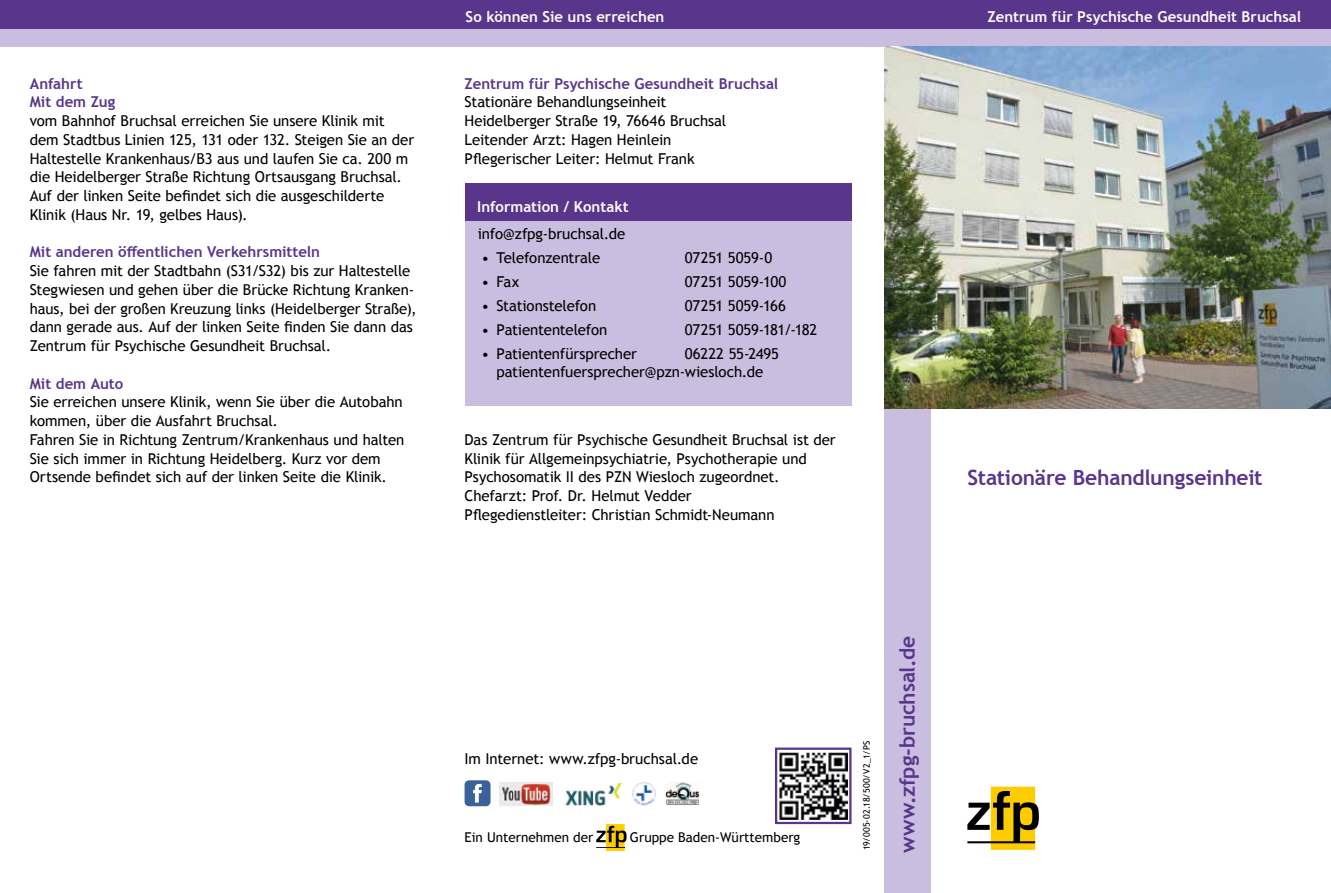
<style>
.page{position:relative;width:1331px;height:893px;background:#fff}
.page>*{position:absolute;margin:0;border:0;box-sizing:border-box;transform-origin:0 0}
.t1{font:700 21px "Trebuchet MS";letter-spacing:-.01em;color:#59358c}
.t2{font:15px/18.8px "Trebuchet MS";letter-spacing:-.005em;color:#000}
.t3{font:700 15px/18.8px "Trebuchet MS";color:#59358c}
.t4{font:700 15px "Trebuchet MS";color:#fff}
.t5{font:13.5px "Trebuchet MS";color:#000}
.t6{font:9px "Trebuchet MS";letter-spacing:.02em;color:#000}
</style>
<div class="page">
<div style="left:0;top:0;width:1331px;height:30px;background:#59358c"></div>
<div style="left:0;top:30px;width:1331px;height:17px;background:#c9bedf"></div>
<div style="left:884px;top:404px;width:47px;height:489px;background:#c9bedf"></div>
<div style="left:465px;top:214px;width:386px;height:192px;background:#c9bedf"></div>
<div style="left:465px;top:183px;width:386px;height:37px;background:#59358c"></div>
<img style="left:884px;top:47px;width:447px;height:361px">
<svg style="left:775px;top:747px;width:77px;height:78px"></svg>
<img style="left:666px;top:783px;width:33px;height:22px">
<img style="left:633px;top:783px;width:22px;height:22px">
<img style="left:500px;top:782px;width:53px;height:23px">
<div style="left:465px;top:780px;width:25px;height:26px;background:#3a6198;border-radius:5px"></div>
<svg style="left:473px;top:784px;width:9px;height:19px"></svg>
<img style="left:565px;top:783px;width:57px;height:23px">
<div style="left:606px;top:824px;width:19px;height:27px;background:#fc0"></div>
<svg style="left:596px;top:826px;width:30px;height:22px"></svg>
<div style="left:991px;top:787px;width:44px;height:63px;background:#fc0"></div>
<svg style="left:967px;top:791px;width:72px;height:52px"></svg>
<p class="t3" style="left:30px;top:74px;width:87px">Anfahrt<br>Mit dem Zug</p>
<p class="t2" style="left:30px;top:111px;width:386px">vom Bahnhof Bruchsal erreichen Sie unsere Klinik mit dem Stadtbus Linien 125, 131 oder 132. Steigen Sie an der Haltestelle Krankenhaus/B3 aus und laufen Sie ca. 200 m die Heidelberger Straße Richtung Ortsausgang Bruchsal.<br>Auf der linken Seite befindet sich die ausgeschilderte Klinik (Haus Nr. 19, gelbes Haus).</p>
<p class="t3" style="left:30px;top:243px;width:292px">Mit anderen öffentlichen Verkehrsmitteln</p>
<p class="t2" style="left:30px;top:261px;width:388px">Sie fahren mit der Stadtbahn (S31/S32) bis zur Haltestelle Stegwiesen und gehen über die Brücke Richtung Kranken&shy;haus, bei der großen Kreuzung links (Heidelberger Straße), dann gerade aus. Auf der linken Seite finden Sie dann das Zentrum für Psychische Gesundheit Bruchsal.</p>
<p class="t3" style="left:30px;top:374px;width:95px">Mit dem Auto</p>
<p class="t2" style="left:30px;top:392px;width:376px">Sie erreichen unsere Klinik, wenn Sie über die Autobahn kommen, über die Ausfahrt Bruchsal.<br>Fahren Sie in Richtung Zentrum/Krankenhaus und halten Sie sich immer in Richtung Heidelberg. Kurz vor dem Ortsende befindet sich auf der linken Seite die Klinik.</p>
<p class="t4" style="left:466px;top:7px;width:200px">So können Sie uns erreichen</p>
<p class="t4" style="left:987px;top:7px;width:315px">Zentrum für Psychische Gesundheit Bruchsal</p>
<p class="t3" style="left:465px;top:74px;width:315px">Zentrum für Psychische Gesundheit Bruchsal</p>
<p class="t2" style="left:465px;top:92px;width:263px">Stationäre Behandlungseinheit Heidelberger Straße 19, 76646 Bruchsal Leitender Arzt: Hagen Heinlein Pflegerischer Leiter: Helmut Frank</p>
<p class="t4" style="left:477px;top:197px;width:153px">Information / Kontakt</p>
<p class="t2" style="left:478px;top:224px;width:149px">info@zfpg-bruchsal.de</p>
<p class="t2" style="left:482px;top:248px;width:120px">• Telefonzentrale</p>
<p class="t2" style="left:685px;top:248px;width:89px">07251 5059-0</p>
<p class="t2" style="left:482px;top:272px;width:39px">• Fax</p>
<p class="t2" style="left:685px;top:272px;width:103px">07251 5059-100</p>
<p class="t2" style="left:482px;top:296px;width:116px">• Stationstelefon</p>
<p class="t2" style="left:685px;top:296px;width:103px">07251 5059-166</p>
<p class="t2" style="left:482px;top:320px;width:127px">• Patiententelefon</p>
<p class="t2" style="left:685px;top:320px;width:134px">07251 5059-181/-182</p>
<p class="t2" style="left:481px;top:344px;width:157px">• Patientenfürsprecher</p>
<p class="t2" style="left:496px;top:344px;width:284px;line-height:18px;text-indent:188px">06222 55-2495 patientenfuersprecher@pzn-wiesloch.de</p>
<p class="t2" style="left:465px;top:430px;width:373px">Das Zentrum für Psychische Gesundheit Bruchsal ist der Klinik für Allgemeinpsychiatrie, Psychotherapie und Psychosomatik II des PZN Wiesloch zugeordnet.<br>Chefarzt: Prof. Dr. Helmut Vedder<br>Pflegedienstleiter: Christian Schmidt-Neumann</p>
<p class="t2" style="left:465px;top:749px;width:235px">Im Internet: www.zfpg-bruchsal.de</p>
<p class="t5" style="left:465px;top:828px;width:130px">Ein Unternehmen der</p>
<p class="t5" style="left:630px;top:828px;width:172px">Gruppe Baden-Württemberg</p>
<p class="t6" style="left:861px;top:850px;width:111px;rotate:-90deg">19/005-02.18/500/V2_1/PS</p>
<h1 class="t1" style="left:894px;top:853px;width:219px;rotate:-90deg">www.zfpg-bruchsal.de</h1>
<h1 class="t1" style="left:967px;top:464px;width:297px">Stationäre Behandlungseinheit</h1>
</div>
